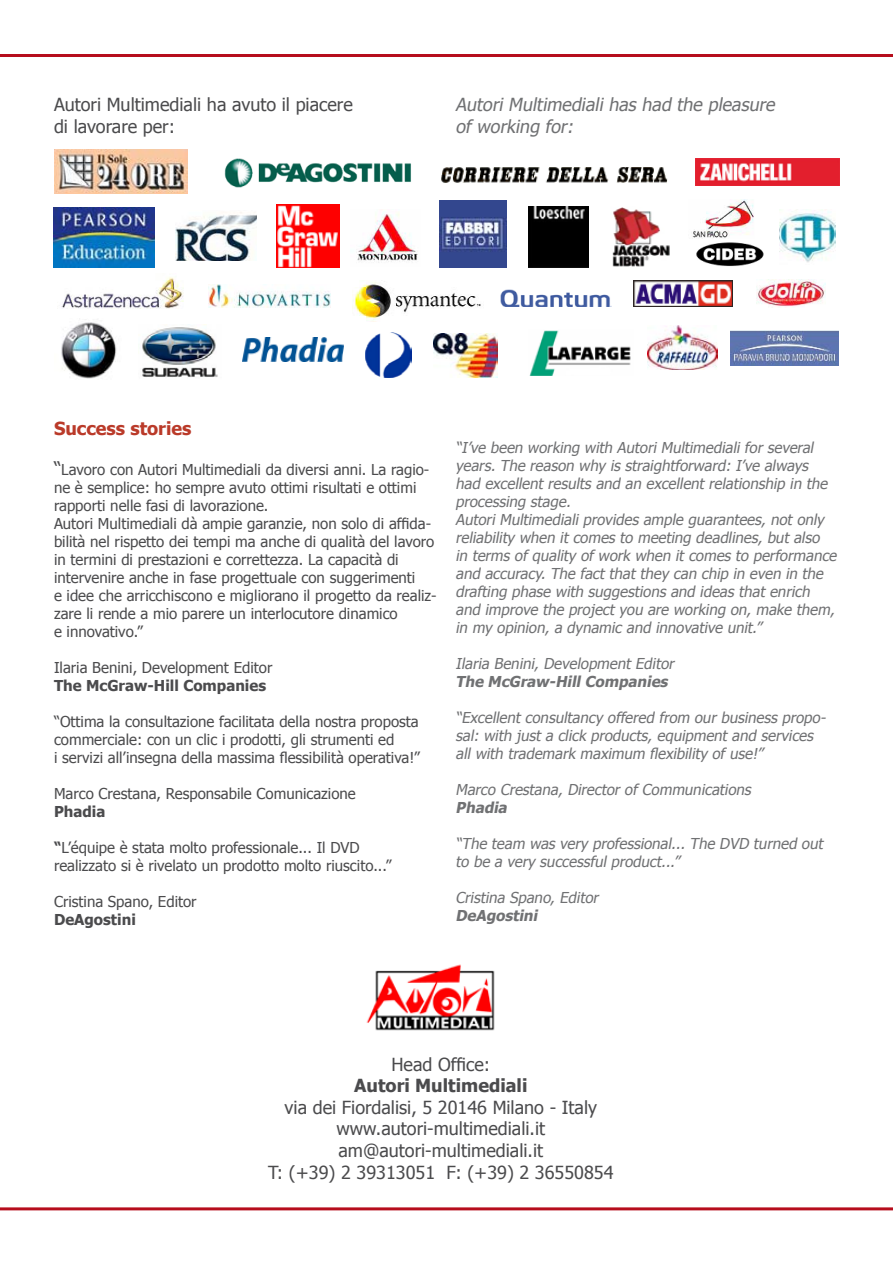
<style>
.page{position:relative;width:893px;height:1263px;background:#fff}
.page>*{position:absolute;margin:0;border:0;box-sizing:border-box;transform-origin:0 0}
.t1{font:18px/21.6px "Tahoma";color:#4b4b4d}
.t2{font:italic 18px/21.6px "Tahoma";color:#707173}
.t3{font:700 18px "Tahoma";color:#4b4b4d}
.t4{font:700 18px "Tahoma";color:#ba3a29}
.t5{font:italic 15px/18px "Tahoma";color:#707173}
.t6{font:15px/18px "Tahoma";color:#4b4b4d}
.t7{font:700 15px "Tahoma";color:#4b4b4d}
.t8{font:italic 700 15px "Tahoma";color:#707173}
.s1{font-size:18px}
.s2{font-weight:700}
</style>
<div class="page">
<hr style="left:0;top:54px;width:893px;height:3px;background:#b60d1c">
<hr style="left:0;top:1207px;width:893px;height:3px;background:#b60d1c">
<img style="left:366px;top:964px;width:129px;height:67px">
<img style="left:441px;top:167px;width:227px;height:16px">
<img style="left:224px;top:158px;width:187px;height:30px">
<img style="left:54px;top:208px;width:101px;height:60px">
<img style="left:439px;top:200px;width:67px;height:68px">
<img style="left:61px;top:322px;width:56px;height:57px">
<img style="left:175px;top:212px;width:81px;height:49px">
<img style="left:434px;top:333px;width:63px;height:44px">
<img style="left:61px;top:277px;width:123px;height:32px">
<img style="left:696px;top:242px;width:68px;height:24px">
<img style="left:757px;top:279px;width:69px;height:28px">
<img style="left:780px;top:209px;width:55px;height:53px">
<img style="left:612px;top:207px;width:58px;height:60px">
<img style="left:530px;top:330px;width:101px;height:45px">
<img style="left:528px;top:206px;width:61px;height:61px">
<img style="left:634px;top:280px;width:98px;height:26px">
<img style="left:54px;top:150px;width:134px;height:43px">
<img style="left:276px;top:204px;width:63px;height:63px">
<img style="left:357px;top:212px;width:61px;height:51px">
<img style="left:208px;top:284px;width:123px;height:24px">
<img style="left:500px;top:289px;width:112px;height:18px">
<img style="left:730px;top:331px;width:109px;height:35px">
<img style="left:366px;top:332px;width:46px;height:45px">
<img style="left:647px;top:326px;width:71px;height:44px">
<img style="left:692px;top:199px;width:62px;height:39px">
<img style="left:142px;top:324px;width:76px;height:53px">
<img style="left:353px;top:282px;width:128px;height:40px">
<img style="left:696px;top:159px;width:143px;height:26px">
<img style="left:242px;top:337px;width:102px;height:24px">
<p class="t1" style="left:54px;top:93px;width:300px">Autori Multimediali ha avuto il piacere di lavorare per:</p>
<p class="t2" style="left:455px;top:93px;width:325px">Autori Multimediali has had the pleasure of working for:</p>
<p class="t4" style="left:54px;top:416px;width:139px">Success stories</p>
<p class="t6" style="left:54px;top:459px;width:384px"><span class="s1">“</span>Lavoro con Autori Multimediali da diversi anni. La ragio&shy;ne è semplice: ho sempre avuto ottimi risultati e ottimi rapporti nelle fasi di lavorazione.<br>Autori Multimediali dà ampie garanzie, non solo di affida&shy;bilità nel rispetto dei tempi ma anche di qualità del lavoro in termini di prestazioni e correttezza. La capacità di intervenire anche in fase progettuale con suggerimenti<br>e idee che arricchiscono e migliorano il progetto da realiz&shy;zare li rende a mio parere un interlocutore dinamico<br>e innovativo.”</p>
<p class="t6" style="left:54px;top:657px;width:220px">Ilaria Benini, Development Editor</p>
<p class="t7" style="left:54px;top:675px;width:214px">The McGraw-Hill Companies</p>
<p class="t6" style="left:54px;top:711px;width:367px">“Ottima la consultazione facilitata della nostra proposta commerciale: con un clic i prodotti, gli strumenti ed<br>i servizi all’insegna della massima flessibilità operativa!”</p>
<p class="t6" style="left:54px;top:783px;width:303px">Marco Crestana, Responsabile Comunicazione</p>
<p class="t7" style="left:54px;top:801px;width:53px">Phadia</p>
<p class="t6" style="left:54px;top:837px;width:339px"><span class="s2">“</span>L’équipe è stata molto professionale... Il DVD realizzato si è rivelato un prodotto molto riuscito...”</p>
<p class="t6" style="left:54px;top:891px;width:144px">Cristina Spano, Editor</p>
<p class="t7" style="left:54px;top:909px;width:83px">DeAgostini</p>
<p class="t5" style="left:455px;top:438px;width:386px">“I’ve been working with Autori Multimediali for several years. The reason why is straightforward: I’ve always had excellent results and an excellent relationship in the processing stage.<br>Autori Multimediali provides ample guarantees, not only reliability when it comes to meeting deadlines, but also in terms of quality of work when it comes to performance and accuracy. The fact that they can chip in even in the drafting phase with suggestions and ideas that enrich and improve the project you are working on, make them, in my opinion, a dynamic and innovative unit.”</p>
<p class="t5" style="left:456px;top:654px;width:223px">Ilaria Benini, Development Editor</p>
<p class="t8" style="left:456px;top:671px;width:217px">The McGraw-Hill Companies</p>
<p class="t5" style="left:456px;top:708px;width:375px">“Excellent consultancy offered from our business propo&shy;sal: with just a click products, equipment and services all with trademark maximum flexibility of use!”</p>
<p class="t5" style="left:456px;top:780px;width:300px">Marco Crestana, Director of Communications</p>
<p class="t8" style="left:456px;top:797px;width:56px">Phadia</p>
<p class="t5" style="left:456px;top:834px;width:372px">“The team was very professional... The DVD turned out to be a very successful product...”</p>
<p class="t5" style="left:456px;top:888px;width:147px">Cristina Spano, Editor</p>
<p class="t8" style="left:456px;top:905px;width:87px">DeAgostini</p>
<p class="t1" style="left:391px;top:1052px;width:100px">Head Office:</p>
<p class="t3" style="left:354px;top:1073px;width:175px">Autori Multimediali</p>
<p class="t1" style="left:268px;top:1095px;width:347px;text-align:center">via dei Fiordalisi, 5 20146 Milano - Italy www.autori-multimediali.it am@autori-multimediali.it<br>T: (+39) 2 39313051 F: (+39) 2 36550854</p>
</div>
